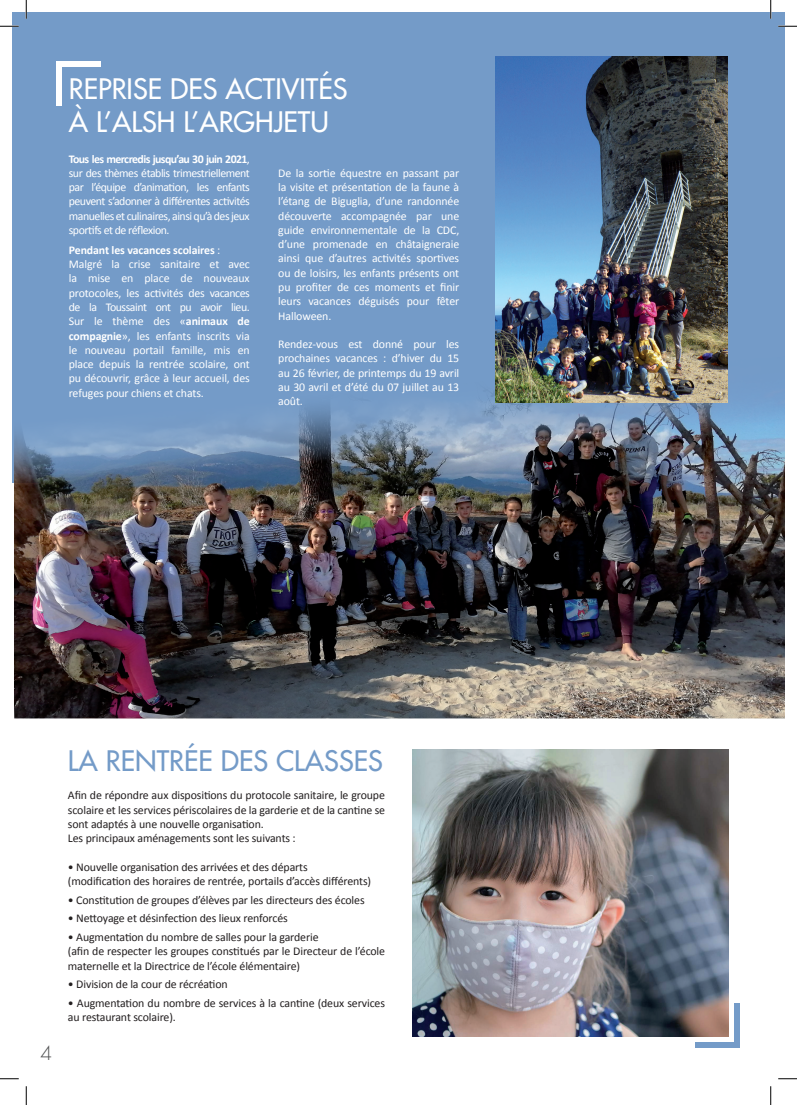
<style>
.page{position:relative;width:797px;height:1105px;background:#fff}
.page>*{position:absolute;margin:0;border:0;box-sizing:border-box;transform-origin:0 0}
.t1{font:27.5px/33px "Futura";letter-spacing:.095em;color:#fff}
.t2{font:27.5px "Futura";letter-spacing:.19em;color:#749bc8}
.t3{font:300 18.75px "Futura";color:#4e4f50}
.t4{font:11.88px/14.2px "Calibri";letter-spacing:-.01em;color:#fff;text-align:justify}
.t5{font:11.88px/14.2px "Calibri";letter-spacing:-.01em;color:#231f20}
.s1{font-weight:700}
</style>
<div class="page">
<div style="left:12px;top:12px;width:773px;height:470px;background:#749bc8"></div>
<img style="left:14px;top:352px;width:771px;height:366px">
<div style="left:56px;top:62px;width:45px;height:5px;background:#fff"></div>
<div style="left:56px;top:62px;width:6px;height:44px;background:#fff"></div>
<div style="left:695px;top:1042px;width:44px;height:6px;background:#749bc8"></div>
<div style="left:734px;top:1003px;width:5px;height:45px;background:#749bc8"></div>
<img style="left:412px;top:749px;width:316px;height:287px">
<img style="left:495px;top:56px;width:232px;height:346px">
<svg style="left:0;top:25px;width:19px;height:2px"></svg>
<svg style="left:778px;top:25px;width:19px;height:2px"></svg>
<svg style="left:0;top:1078px;width:19px;height:1px"></svg>
<svg style="left:778px;top:1078px;width:19px;height:1px"></svg>
<svg style="left:25px;top:0;width:2px;height:19px"></svg>
<svg style="left:25px;top:1086px;width:2px;height:19px"></svg>
<svg style="left:770px;top:0;width:1px;height:19px"></svg>
<svg style="left:770px;top:1086px;width:1px;height:19px"></svg>
<h1 class="t1" style="left:69px;top:72px;width:280px">REPRISE DES ACTIVITÉS<br>À L’ALSH L’ARGHJ ETU</h1>
<p class="t4" style="left:69px;top:152px;width:183px"><span class="s1">Tous les mercredis jusqu’au 30 juin 2021</span>, sur des thèmes établis trimestriellement par l’équipe d’animation, les enfants peuvent s’adonner à différentes activités manuelles et culinaires, ainsi qu’à des jeux sportifs et de réflexion.</p>
<p class="t4" style="left:69px;top:243px;width:183px;text-align:left"><span class="s1">Pendant les vacances scolaires</span> :<br>Malgré la crise sanitaire et avec la mise en place de nouveaux protocoles, les activités des vacances de la Toussaint ont pu avoir lieu.<br>Sur le thème des «<span class="s1">animaux de compagnie</span>», les enfants inscrits via le nouveau portail famille, mis en place depuis la rentrée scolaire, ont pu découvrir, grâce à leur accueil, des refuges pour chiens et chats.</p>
<p class="t4" style="left:278px;top:166px;width:183px">De la sortie équestre en passant par la visite et présentation de la faune à l’étang de Biguglia, d’une randonnée découverte accompagnée par une guide environnementale de la CDC, d’une promenade en châtaigneraie ainsi que d’autres activités sportives ou de loisirs, les enfants présents ont pu profiter de ces moments et finir leurs vacances déguisés pour fêter Halloween.</p>
<p class="t4" style="left:278px;top:337px;width:182px">Rendez-vous est donné pour les prochaines vacances : d’hiver du 15 au 26 février, de printemps du 19 avril au 30 avril et d’été du 07 juillet au 13 août.</p>
<h2 class="t3" style="left:40px;top:1041px;width:13px">4</h2>
<h1 class="t2" style="left:68px;top:743px;width:316px">LA RENTRÉE DES CLASSES</h1>
<p class="t5" style="left:68px;top:788px;width:319px">Afin de répondre aux dispositions du protocole sanitaire, le groupe scolaire et les services périscolaires de la garderie et de la cantine se sont adaptés à une nouvelle organisation.<br>Les principaux aménagements sont les suivants :</p>
<p class="t5" style="left:68px;top:860px;width:305px">• Nouvelle organisation des arrivées et des départs (modification des horaires de rentrée, portails d’accès différents)</p>
<p class="t5" style="left:68px;top:893px;width:298px">• Constitution de groupes d’élèves par les directeurs des écoles</p>
<p class="t5" style="left:68px;top:911px;width:221px">• Nettoyage et désinfection des lieux renforcés</p>
<p class="t5" style="left:68px;top:930px;width:319px">• Augmentation du nombre de salles pour la garderie<br>(afin de respecter les groupes constitués par le Directeur de l’école maternelle et la Directrice de l’école élémentaire)</p>
<p class="t5" style="left:68px;top:977px;width:161px">• Division de la cour de récréation</p>
<p class="t5" style="left:68px;top:996px;width:319px">• Augmentation du nombre de services à la cantine (deux services au restaurant scolaire).</p>
</div>
